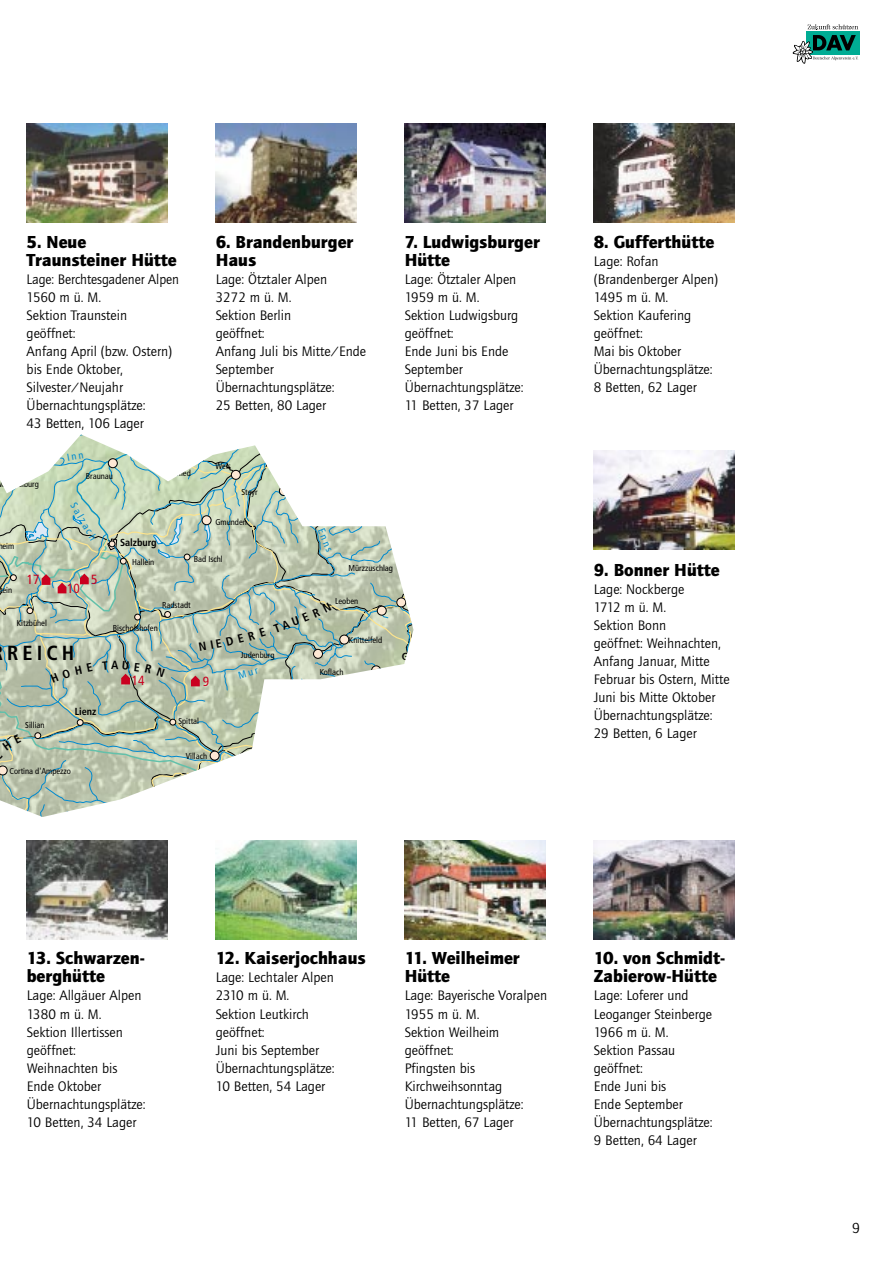
<style>
.page{position:relative;width:892px;height:1264px;background:#fff}
.page>*{position:absolute;margin:0;border:0;box-sizing:border-box;transform-origin:0 0}
.t1{font:700 condensed 20.4px "Frutiger";letter-spacing:.2em;color:#000}
.t2{font:900 18px/18px "Quay Sans";color:#000}
.t3{font:15px "Quay Sans";color:#000}
.t4{font:14.25px/18px "Quay Sans";color:#000}
.t5{font:condensed 13.2px "Frutiger";color:#ca001f}
.t6{font:700 condensed 10.2px "Frutiger";color:#000}
.t7{font:condensed 10.2px "Frutiger";color:#008acf}
.t8{font:condensed 8.55px "Frutiger";color:#000}
</style>
<div class="page">
<img style="left:26px;top:24px;width:834px;height:916px">
<svg style="left:0;top:434px;width:413px;height:382px"></svg>
<p class="t2" style="left:27px;top:234px;width:152px">5. Neue<br>Traunsteiner Hütte</p>
<p class="t4" style="left:27px;top:271px;width:154px">Lage: Berchtesgadener Alpen<br>1560 m ü. M.<br>Sektion Traunstein geöffnet:<br>Anfang April (bzw. Ostern) bis Ende Oktober,<br>Silvester/Neujahr<br>Übernachtungsplätze:<br>43 Betten, 106 Lager</p>
<p class="t8" style="left:2px;top:480px;width:38px">aldkraiburg</p>
<p class="t8" style="left:-2px;top:542px;width:17px">heim</p>
<p class="t8" style="left:86px;top:472px;width:29px">Braunau</p>
<p class="t7" style="left:77px;top:501px;width:43px;rotate:60deg">Salzach</p>
<p class="t6" style="left:120px;top:538px;width:38px">Salzburg</p>
<p class="t8" style="left:177px;top:470px;width:16px">Ried</p>
<p class="t2" style="left:216px;top:234px;width:139px">6. Brandenburger<br>Haus</p>
<p class="t4" style="left:216px;top:271px;width:152px">Lage: Ötztaler Alpen<br>3272 m ü. M.<br>Sektion Berlin<br>geöffnet:<br>Anfang Juli bis Mitte/Ende<br>September<br>Übernachtungsplätze:<br>25 Betten, 80 Lager</p>
<p class="t8" style="left:216px;top:462px;width:17px">Wels</p>
<p class="t8" style="left:241px;top:488px;width:18px">Steyr</p>
<p class="t8" style="left:215px;top:518px;width:33px">Gmunden</p>
<p class="t7" style="left:325px;top:527px;width:26px;rotate:68deg">Enns</p>
<p class="t8" style="left:0;top:586px;width:14px">tein</p>
<p class="t5" style="left:27px;top:574px;width:14px">17</p>
<p class="t8" style="left:17px;top:619px;width:32px">Kitzbühel</p>
<p class="t5" style="left:67px;top:583px;width:14px">10</p>
<h1 class="t1" style="left:7px;top:644px;width:69px">REICH</h1>
<p class="t5" style="left:91px;top:574px;width:8px">5</p>
<p class="t6" style="left:75px;top:707px;width:23px">Lienz</p>
<p class="t8" style="left:132px;top:558px;width:24px">Hallein</p>
<p class="t8" style="left:194px;top:555px;width:30px">Bad Ischl</p>
<p class="t8" style="left:162px;top:601px;width:30px">Radstadt</p>
<p class="t8" style="left:113px;top:624px;width:46px">Bischofshofen</p>
<p class="t5" style="left:132px;top:674px;width:14px">14</p>
<p class="t5" style="left:203px;top:676px;width:8px">9</p>
<p class="t8" style="left:25px;top:721px;width:21px">Sillian</p>
<p class="t8" style="left:178px;top:717px;width:22px">Spittal</p>
<p class="t8" style="left:10px;top:768px;width:63px">Cortina d'Ampezzo</p>
<p class="t8" style="left:186px;top:752px;width:23px">Villach</p>
<p class="t8" style="left:241px;top:651px;width:35px">Judenburg</p>
<p class="t8" style="left:348px;top:564px;width:46px">Mürzzuschlag</p>
<p class="t8" style="left:335px;top:597px;width:25px">Leoben</p>
<p class="t8" style="left:349px;top:637px;width:35px">Knittelfeld</p>
<p class="t8" style="left:320px;top:668px;width:25px">Koflach</p>
<p class="t2" style="left:405px;top:234px;width:137px">7. Ludwigsburger<br>Hütte</p>
<p class="t4" style="left:405px;top:271px;width:120px">Lage: Ötztaler Alpen<br>1959 m ü. M.<br>Sektion Ludwigsburg geöffnet:<br>Ende Juni bis Ende<br>September<br>Übernachtungsplätze:<br>11 Betten, 37 Lager</p>
<p class="t2" style="left:594px;top:234px;width:122px">8. Gufferthütte</p>
<p class="t4" style="left:594px;top:253px;width:126px">Lage: Rofan (Brandenberger Alpen)<br>1495 m ü. M.<br>Sektion Kaufering geöffnet:<br>Mai bis Oktober<br>Übernachtungsplätze:<br>8 Betten, 62 Lager</p>
<p class="t2" style="left:594px;top:562px;width:128px">9. Bonner Hütte</p>
<p class="t4" style="left:594px;top:581px;width:137px">Lage: Nockberge<br>1712 m ü. M.<br>Sektion Bonn<br>geöffnet: Weihnachten,<br>Anfang Januar, Mitte<br>Februar bis Ostern, Mitte<br>Juni bis Mitte Oktober<br>Übernachtungsplätze:<br>29 Betten, 6 Lager</p>
<p class="t2" style="left:27px;top:950px;width:120px">13. Schwarzen&shy;berghütte</p>
<p class="t4" style="left:27px;top:987px;width:120px">Lage: Allgäuer Alpen<br>1380 m ü. M.<br>Sektion Illertissen geöffnet:<br>Weihnachten bis<br>Ende Oktober<br>Übernachtungsplätze:<br>10 Betten, 34 Lager</p>
<p class="t2" style="left:216px;top:950px;width:152px">12. Kaiserjochhaus</p>
<p class="t4" style="left:216px;top:969px;width:120px">Lage: Lechtaler Alpen<br>2310 m ü. M.<br>Sektion Leutkirch geöffnet:<br>Juni bis September<br>Übernachtungsplätze:<br>10 Betten, 54 Lager</p>
<p class="t2" style="left:405px;top:950px;width:117px">11. Weilheimer<br>Hütte</p>
<p class="t4" style="left:405px;top:987px;width:144px">Lage: Bayerische Voralpen<br>1955 m ü. M.<br>Sektion Weilheim geöffnet:<br>Pfingsten bis<br>Kirchweihsonntag<br>Übernachtungsplätze:<br>11 Betten, 67 Lager</p>
<p class="t2" style="left:594px;top:950px;width:133px">10. von Schmidt-<br>Zabierow-Hütte</p>
<p class="t4" style="left:594px;top:987px;width:120px">Lage: Loferer und<br>Leoganger Steinberge<br>1966 m ü. M.<br>Sektion Passau geöffnet:<br>Ende Juni bis<br>Ende September<br>Übernachtungsplätze:<br>9 Betten, 64 Lager</p>
<p class="t3" style="left:852px;top:1221px;width:9px">9</p>
</div>
